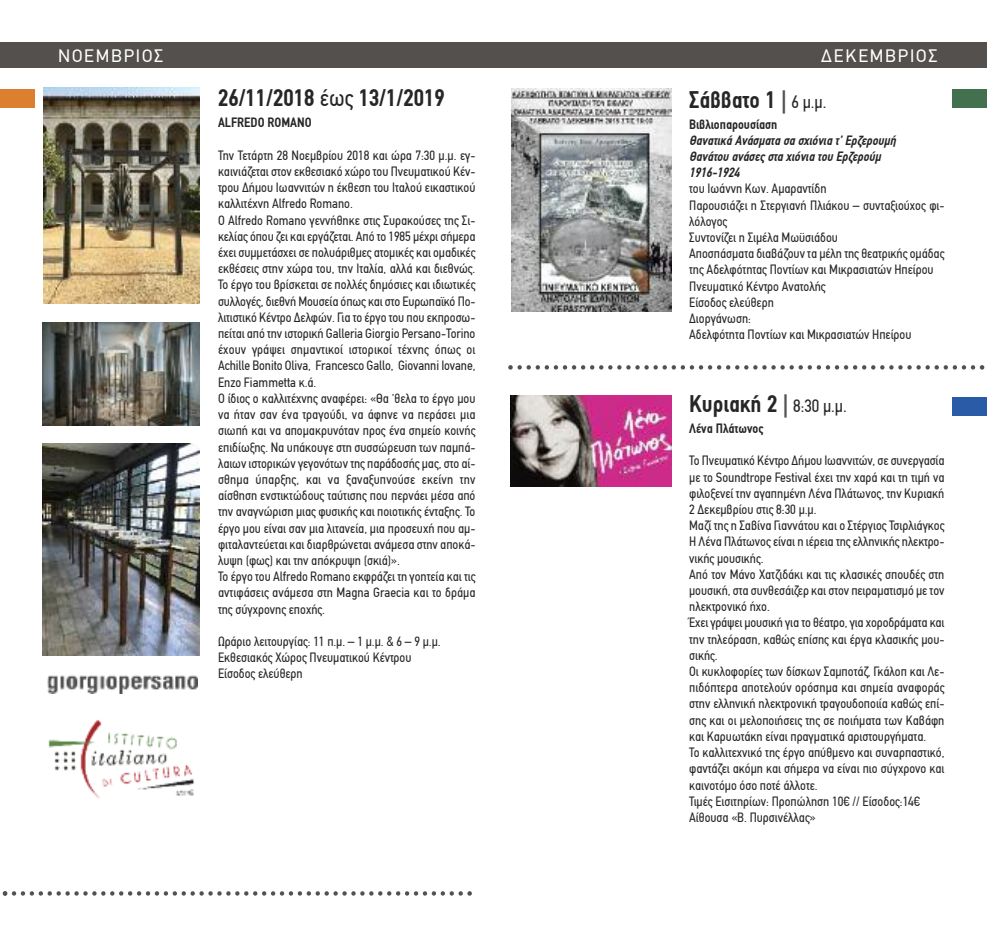
<style>
.page{position:relative;width:987px;height:936px;background:#fff}
.page>*{position:absolute;margin:0;border:0;box-sizing:border-box;transform-origin:0 0}
.t1{font:700 24px "PF Din Text Condensed";color:#272627}
.t2{font:18px "PF Din Text";letter-spacing:.1em;color:#fff}
.t3{font:13.5px/16.2px "PF Din Text Condensed";color:#272627}
.t4{font:italic 700 13.5px/16.2px "PF Din Text Condensed";color:#272627}
.t5{font:700 13.5px "PF Din Text Condensed";color:#272627}
.s1{font-weight:400}
.s2{color:#53504e}
.s3{font-weight:400;font-size:18px}
</style>
<div class="page">
<div style="left:493px;top:43px;width:493px;height:25px;background:#53504e"></div>
<svg style="left:508px;top:365px;width:476px;height:4px"></svg>
<div style="left:952px;top:89px;width:34px;height:19px;background:#43704e"></div>
<div style="left:952px;top:397px;width:34px;height:19px;background:#295ba7"></div>
<div style="left:0;top:43px;width:493px;height:25px;background:#53504e"></div>
<svg style="left:3px;top:891px;width:469px;height:4px"></svg>
<div style="left:0;top:90px;width:34px;height:18px;background:#dc7f2f"></div>
<img style="left:43px;top:87px;width:157px;height:216px">
<img style="left:512px;top:89px;width:159px;height:223px">
<img style="left:43px;top:322px;width:157px;height:103px">
<img style="left:47px;top:675px;width:150px;height:18px">
<img style="left:43px;top:443px;width:157px;height:212px">
<img style="left:48px;top:720px;width:146px;height:79px">
<img style="left:510px;top:395px;width:162px;height:91px">
<h2 class="t2" style="left:58px;top:48px;width:107px">ΝΟΕΜΒΡΙΟΣ</h2>
<h1 class="t1" style="left:218px;top:84px;width:228px">26/11/2018 <span class="s1">έως</span> 13/1/2019</h1>
<p class="t5" style="left:218px;top:115px;width:95px">ALFREDO ROMANO</p>
<p class="t3" style="left:218px;top:147px;width:259px">Την Τετάρτη 28 Νοεμβρίου 2018 και ώρα 7:30 μ.μ. εγ&shy;καινιάζεται στον εκθεσιακό χώρο του Πνευματικού Κέν&shy;τρου Δήμου Ιωαννιτών η έκθεση του Ιταλού εικαστικού καλλιτέχνη Alfredo Romano.<br>Ο Alfredo Romano γεννήθηκε στις Συρακούσες της Σι&shy;κελίας όπου ζει και εργάζεται. Από το 1985 μέχρι σήμερα έχει συμμετάσχει σε πολυάριθμες ατομικές και ομαδικές εκθέσεις στην χώρα του, την Ιταλία, αλλά και διεθνώς.<br>Το έργο του βρίσκεται σε πολλές δημόσιες και ιδιωτικές συλλογές, διεθνή Μουσεία όπως και στο Ευρωπαϊκό Πο&shy;λιτιστικό Κέντρο Δελφών. Για το έργο του που εκπροσω&shy;πείται από την ιστορική Galleria Giorgio Persano-Torino έχουν γράψει σημαντικοί ιστορικοί τέχνης όπως οι Achille Bonito Oliva, Francesco Gallo, Giovanni Iovane, Enzo Fiammetta κ.ά.<br>Ο ίδιος ο καλλιτέχνης αναφέρει: «Θα ‘θελα το έργο μου να ήταν σαν ένα τραγούδι, να άφηνε να περάσει μια σιωπή και να απομακρυνόταν προς ένα σημείο κοινής επιδίωξης. Να υπάκουγε στη συσσώρευση των παμπά&shy;λαιων ιστορικών γεγονότων της παράδοσής μας, στο αί&shy;σθημα ύπαρξης, και να ξαναξυπνούσε εκείνη την αίσθηση ενστικτώδους ταύτισης που περνάει μέσα από την αναγνώριση μιας φυσικής και ποιοτικής ένταξης. Το έργο μου είναι σαν μια λιτανεία, μια προσευχή που αμ&shy;φιταλαντεύεται και διαρθρώνεται ανάμεσα στην αποκά&shy;λυψη (φως) και την απόκρυψη (σκιά)».<br>Το έργο του Alfredo Romano εκφράζει τη γοητεία και τις αντιφάσεις ανάμεσα στη Magna Graecia και το δράμα της σύγχρονης εποχής.</p>
<p class="t3" style="left:218px;top:633px;width:224px">Ωράριο λειτουργίας: 11 π.μ. – 1 μ.μ. &amp; 6 – 9 μ.μ.<br>Εκθεσιακός Χώρος Πνευματικού Κέντρου<br>Είσοδος ελεύθερη</p>
<h2 class="t2" style="left:821px;top:48px;width:118px">ΔΕΚΕΜΒΡΙΟΣ</h2>
<h1 class="t1" style="left:689px;top:85px;width:139px">Σάββατο 1 <span class="s2">|</span> <span class="s3">6 μ.μ.</span></h1>
<p class="t5" style="left:689px;top:116px;width:90px">Βιβλιοπαρουσίαση</p>
<p class="t4" style="left:689px;top:132px;width:208px">Θανατικά Ανάσματα σα σχιόνια τ’ Ερζερουμή<br>Θανάτου ανάσες στα χιόνια του Ερζερούμ<br>1916-1924</p>
<p class="t3" style="left:689px;top:181px;width:257px">του Ιωάννη Κων. Αμαραντίδη<br>Παρουσιάζει η Στεργιανή Πλιάκου – συνταξιούχος φι&shy;λόλογος<br>Συντονίζει η Σιμέλα Μωϋσιάδου<br>Αποσπάσματα διαβάζουν τα μέλη της θεατρικής ομάδας της Αδελφότητας Ποντίων και Μικρασιατών Ηπείρου<br>Πνευματικό Κέντρο Ανατολής<br>Είσοδος ελεύθερη<br>Διοργάνωση:<br>Αδελφότητα Ποντίων και Μικρασιατών Ηπείρου</p>
<h1 class="t1" style="left:689px;top:389px;width:159px">Κυριακή 2 <span class="s2">|</span> <span class="s3">8:30 μ.μ.</span></h1>
<p class="t5" style="left:689px;top:420px;width:76px">Λένα Πλάτωνος</p>
<p class="t3" style="left:689px;top:452px;width:257px">To Πνευματικό Κέντρο Δήμου Ιωαννιτών, σε συνεργασία με το Soundtrope Festival έχει την χαρά και τη τιμή να φιλοξενεί την αγαπημένη Λένα Πλάτωνος, την Κυριακή 2 Δεκεμβρίου στις 8:30 μ.μ.<br>Μαζί της η Σαβίνα Γιαννάτου και ο Στέργιος Τσιρλιάγκος Η Λένα Πλάτωνος είναι η ιέρεια της ελληνικής ηλεκτρο&shy;νικής μουσικής.<br>Από τον Μάνο Χατζιδάκι και τις κλασικές σπουδές στη μουσική, στα συνθεσάιζερ και στον πειραματισμό με τον ηλεκτρονικό ήχο.<br>Έχει γράψει μουσική για το θέατρο, για χοροδράματα και την τηλεόραση, καθώς επίσης και έργα κλασικής μου&shy;σικής.<br>Οι κυκλοφορίες των δίσκων Σαμποτάζ, Γκάλοπ και Λε&shy;πιδόπτερα αποτελούν ορόσημα και σημεία αναφοράς στην ελληνική ηλεκτρονική τραγουδοποιία καθώς επί&shy;σης και οι μελοποιήσεις της σε ποιήματα των Καβάφη και Καρυωτάκη είναι πραγματικά αριστουργήματα.<br>Το καλλιτεχνικό της έργο απύθμενο και συναρπαστικό, φαντάζει ακόμη και σήμερα να είναι πιο σύγχρονο και καινοτόμο όσο ποτέ άλλοτε.<br>Τιμές Εισιτηρίων: Προπώληση 10€ // Είσοδος:14€ Αίθουσα «Β. Πυρσινέλλας»</p>
</div>
